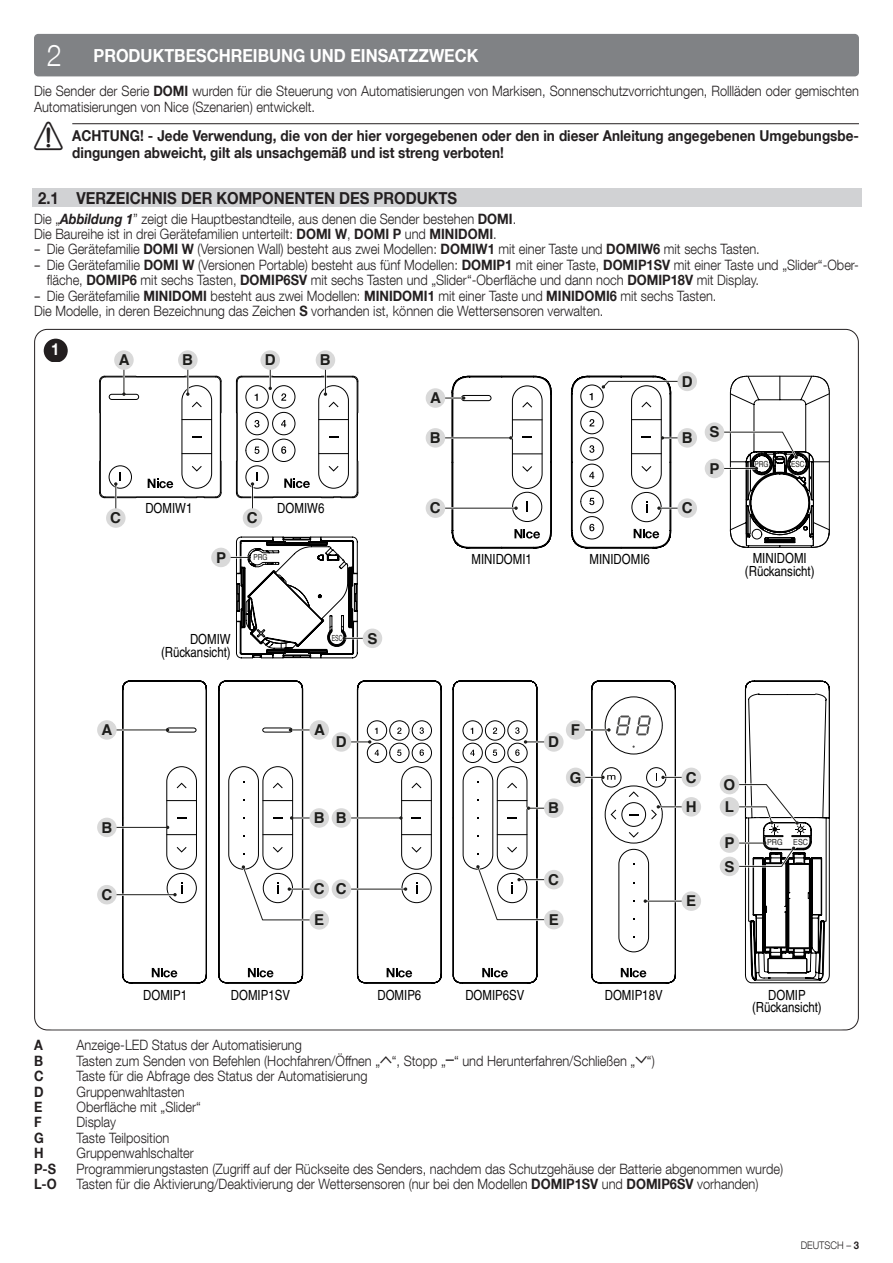
<style>
.page{position:relative;width:893px;height:1263px;background:#fff}
.page>*{position:absolute;margin:0;border:0;box-sizing:border-box;transform-origin:0 0}
.t1{font:700 18px "Helvetica Neue LT Com";color:#fff;scale:.9 1}
.t2{font:700 16.5px "Helvetica Neue LT Com";color:#231f20;scale:.9 1}
.t3{font:700 16.5px "Helvetica Neue LT Com";color:#fff;scale:.9 1}
.t4{font:700 15px/16.5px "Helvetica Neue LT Com";color:#231f20;scale:.9 1}
.t5{font:700 15px/29.4px "Helvetica";color:#1d1d1b}
.t6{font:300 14.25px/15.5px "Helvetica Neue LT Com";color:#231f20;scale:.9 1}
.t7{font:700 14.25px "Helvetica Neue LT Com";color:#231f20;scale:.9 1}
.t8{font:condensed 13.95px/12.6px "Helvetica LT";color:#000;text-align:center}
.t9{font:300 10.5px "Helvetica Neue LT Com";color:#231f20;scale:.9 1}
.t10{font:8.4px "Helvetica";color:#1d1d1b;scale:.78 1}
.t11{font:8.4px "Helvetica";color:#1d1d1b;scale:.85 1}
.t12{font:8.4px "Helvetica";color:#1d1d1b;scale:.64 1}
.s1{font-weight:300;font-size:30px}
.s2{font-weight:700}
.s3{font-family:"NICE Simboli";font-weight:400;font-size:28.5px}
.s4{font-weight:700;font-style:italic}
.s5{font-family:"Open Sans";font-weight:400}
.s6{font-family:"Nicetasti";font-weight:400;font-size:16.5px}
</style>
<div class="page">
<hr style="left:72px;top:123px;width:787px;height:1px;background:#231f20">
<div style="left:32px;top:188px;width:829px;height:18px;background:#d1d2d4"></div>
<div style="left:34px;top:34px;width:825px;height:42px;background:#808285;border-radius:4px"></div>
<div style="left:677px;top:428px;width:20px;height:20px;background:#d9d9d9;border-radius:50%"></div>
<div style="left:677px;top:498px;width:20px;height:20px;background:#d9d9d9;border-radius:50%"></div>
<div style="left:682px;top:768px;width:19px;height:19px;background:#d9d9d9;border-radius:50%"></div>
<div style="left:682px;top:797px;width:19px;height:19px;background:#d9d9d9;border-radius:50%"></div>
<div style="left:682px;top:891px;width:19px;height:20px;background:#d9d9d9;border-radius:50%"></div>
<div style="left:677px;top:372px;width:20px;height:19px;background:#d9d9d9;border-radius:50%"></div>
<div style="left:720px;top:833px;width:19px;height:20px;background:#d9d9d9;border-radius:50%"></div>
<div style="left:720px;top:857px;width:19px;height:19px;background:#d9d9d9;border-radius:50%"></div>
<div style="left:705px;top:459px;width:19px;height:19px;background:#d9d9d9;border-radius:50%"></div>
<svg style="left:714px;top:375px;width:116px;height:173px"></svg>
<div style="left:705px;top:422px;width:19px;height:20px;background:#d9d9d9;border-radius:50%"></div>
<div style="left:720px;top:797px;width:19px;height:19px;background:#d9d9d9;border-radius:50%"></div>
<svg style="left:727px;top:680px;width:103px;height:303px"></svg>
<div style="left:720px;top:775px;width:19px;height:19px;background:#d9d9d9;border-radius:50%"></div>
<div style="left:97px;top:720px;width:20px;height:20px;background:#d9d9d9;border-radius:50%"></div>
<svg style="left:97px;top:818px;width:20px;height:19px"></svg>
<svg style="left:97px;top:885px;width:20px;height:19px"></svg>
<svg style="left:99px;top:350px;width:594px;height:634px"></svg>
<div style="left:332px;top:808px;width:19px;height:20px;background:#d9d9d9;border-radius:50%"></div>
<div style="left:39px;top:337px;width:815px;height:692px;border:11px solid #fff;border-radius:7px"></div>
<div style="left:44px;top:339px;width:23px;height:23px;background:#231f20;border-radius:50%"></div>
<p class="t1" style="left:47px;top:44px;width:481px"><span class="s1">2</span> PRODUKTBESCHREIBUNG UND EINSATZZWECK</p>
<p class="t6" style="left:34px;top:83px;width:918px">Die Sender der Serie <span class="s2">DOMI</span> wurden für die Steuerung von Automatisierungen von Markisen, Sonnenschutzvorrichtungen, Rollläden oder gemischten<br>Automatisierungen von Nice (Szenarien) entwickelt.</p>
<p class="t4" style="left:72px;top:127px;width:876px;text-indent:-38px"><span class="s3">a</span> ACHTUNG! - Jede Verwendung, die von der hier vorgegebenen oder den in dieser Anleitung angegebenen Umgebungsbe&shy;dingungen abweicht, gilt als unsachgemäß und ist streng verboten!</p>
<p class="t2" style="left:38px;top:188px;width:467px">2.1 VERZEICHNIS DER KOMPONENTEN DES PRODUKTS</p>
<p class="t6" style="left:34px;top:210px;width:537px">Die „<span class="s4">Abbildung 1</span>” zeigt die Hauptbestandteile, aus denen die Sender bestehen <span class="s2">DOMI</span>.<br>Die Baureihe ist in drei Gerätefamilien unterteilt: <span class="s2">DOMI W</span>, <span class="s2">DOMI P</span> und <span class="s2">MINIDOMI</span>.</p>
<p class="t6" style="left:34px;top:241px;width:808px"><span class="s5">–</span> Die Gerätefamilie <span class="s2">DOMI W</span> (Versionen Wall) besteht aus zwei Modellen: <span class="s2">DOMIW1</span> mit einer Taste und <span class="s2">DOMIW6</span> mit sechs Tasten.</p>
<p class="t6" style="left:47px;top:257px;width:904px;text-indent:-13px"><span class="s5">–</span> Die Gerätefamilie <span class="s2">DOMI W</span> (Versionen Portable) besteht aus fünf Modellen: <span class="s2">DOMIP1</span> mit einer Taste, <span class="s2">DOMIP1SV</span> mit einer Taste und „Slider“-Ober&shy;fläche, <span class="s2">DOMIP6</span> mit sechs Tasten, <span class="s2">DOMIP6SV</span> mit sechs Tasten und „Slider“-Oberfläche und dann noch <span class="s2">DOMIP18V</span> mit Display.</p>
<p class="t6" style="left:34px;top:288px;width:760px"><span class="s5">–</span> Die Gerätefamilie <span class="s2">MINIDOMI</span> besteht aus zwei Modellen: <span class="s2">MINIDOMI1</span> mit einer Taste und <span class="s2">MINIDOMI6</span> mit sechs Tasten.<br>Die Modelle, in deren Bezeichnung das Zeichen <span class="s2">S</span> vorhanden ist, können die Wettersensoren verwalten.</p>
<p class="t3" style="left:51px;top:339px;width:11px">1</p>
<p class="t5" style="left:119px;top:345px;width:12px">A</p>
<p class="t5" style="left:182px;top:345px;width:12px">B</p>
<p class="t5" style="left:265px;top:345px;width:12px">D</p>
<p class="t5" style="left:320px;top:345px;width:12px">B</p>
<p class="t8" style="left:145px;top:502px;width:49px">DOMIW1</p>
<p class="t5" style="left:110px;top:503px;width:12px">C</p>
<p class="t5" style="left:247px;top:503px;width:12px">C</p>
<p class="t8" style="left:277px;top:502px;width:49px">DOMIW6</p>
<p class="t5" style="left:216px;top:543px;width:12px">P</p>
<p class="t10" style="left:253px;top:551px;width:20px">PRG</p>
<p class="t8" style="left:161px;top:633px;width:71px;text-align:right">DOMIW (Rückansicht)</p>
<p class="t12" style="left:332px;top:632px;width:19px">ESC</p>
<p class="t5" style="left:367px;top:624px;width:12px">S</p>
<p class="t5" style="left:430px;top:383px;width:12px">A</p>
<p class="t5" style="left:430px;top:423px;width:12px">B</p>
<p class="t5" style="left:430px;top:494px;width:12px">C</p>
<p class="t8" style="left:471px;top:553px;width:62px">MINIDOMI1</p>
<p class="t8" style="left:589px;top:553px;width:62px">MINIDOMI6</p>
<p class="t5" style="left:682px;top:367px;width:12px">D</p>
<p class="t5" style="left:682px;top:423px;width:12px">B</p>
<p class="t5" style="left:682px;top:494px;width:12px">C</p>
<p class="t5" style="left:709px;top:418px;width:12px">S</p>
<p class="t5" style="left:709px;top:454px;width:12px">P</p>
<p class="t10" style="left:754px;top:457px;width:20px">PRG</p>
<p class="t10" style="left:791px;top:457px;width:19px">ESC</p>
<p class="t8" style="left:745px;top:552px;width:71px">MINIDOMI (Rückansicht)</p>
<p class="t5" style="left:102px;top:715px;width:12px">A</p>
<p class="t5" style="left:101px;top:813px;width:12px">B</p>
<p class="t5" style="left:101px;top:880px;width:12px">C</p>
<p class="t5" style="left:314px;top:715px;width:12px">A</p>
<p class="t5" style="left:336px;top:727px;width:12px">D</p>
<p class="t5" style="left:314px;top:803px;width:12px">B</p>
<p class="t5" style="left:336px;top:803px;width:12px">B</p>
<p class="t5" style="left:314px;top:874px;width:12px;line-height:30.8px">C<br>E</p>
<p class="t5" style="left:336px;top:874px;width:12px">C</p>
<p class="t8" style="left:143px;top:988px;width:45px">DOMIP1</p>
<p class="t8" style="left:231px;top:988px;width:61px">DOMIP1SV</p>
<p class="t5" style="left:548px;top:727px;width:12px">D</p>
<p class="t5" style="left:548px;top:794px;width:12px">B</p>
<p class="t5" style="left:571px;top:715px;width:11px">F</p>
<p class="t5" style="left:570px;top:763px;width:13px">G</p>
<p class="t5" style="left:548px;top:865px;width:12px">C</p>
<p class="t5" style="left:549px;top:905px;width:12px">E</p>
<p class="t5" style="left:686px;top:763px;width:12px">C<br>H</p>
<p class="t5" style="left:686px;top:886px;width:12px">E</p>
<p class="t8" style="left:377px;top:988px;width:45px">DOMIP6</p>
<p class="t8" style="left:465px;top:988px;width:61px">DOMIP6SV</p>
<p class="t8" style="left:605px;top:988px;width:59px">DOMIP18V</p>
<p class="t5" style="left:723px;top:770px;width:13px">O</p>
<p class="t5" style="left:725px;top:792px;width:11px">L</p>
<p class="t5" style="left:724px;top:828px;width:12px">P</p>
<p class="t11" style="left:767px;top:835px;width:20px">PRG</p>
<p class="t11" style="left:793px;top:835px;width:19px">ESC</p>
<p class="t5" style="left:724px;top:852px;width:12px">S</p>
<p class="t8" style="left:752px;top:988px;width:71px">DOMIP (Rückansicht)</p>
<p class="t7" style="left:34px;top:1036px;width:11px">A</p>
<p class="t6" style="left:77px;top:1037px;width:252px">Anzeige-LED Status der Automatisierung</p>
<p class="t7" style="left:34px;top:1051px;width:12px">B</p>
<p class="t6" style="left:77px;top:1052px;width:644px">Tasten zum Senden von Befehlen (Hochfahren/Öffnen „<span class="s6">w</span>“, Stopp „<span class="s6">z</span>“ und Herunterfahren/Schließen „<span class="s6">v</span>“)</p>
<p class="t7" style="left:34px;top:1067px;width:12px">C</p>
<p class="t6" style="left:77px;top:1068px;width:325px">Taste für die Abfrage des Status der Automatisierung</p>
<p class="t7" style="left:34px;top:1082px;width:12px">D</p>
<p class="t6" style="left:77px;top:1083px;width:122px">Gruppenwahltasten</p>
<p class="t7" style="left:34px;top:1098px;width:11px">E</p>
<p class="t6" style="left:77px;top:1099px;width:140px">Oberfläche mit „Slider“</p>
<p class="t7" style="left:34px;top:1113px;width:10px">F</p>
<p class="t6" style="left:77px;top:1114px;width:46px">Display</p>
<p class="t7" style="left:34px;top:1129px;width:12px">G</p>
<p class="t6" style="left:77px;top:1130px;width:105px">Taste Teilposition</p>
<p class="t7" style="left:34px;top:1144px;width:12px">H</p>
<p class="t6" style="left:77px;top:1145px;width:132px">Gruppenwahlschalter</p>
<p class="t7" style="left:34px;top:1160px;width:26px">P-S</p>
<p class="t6" style="left:77px;top:1161px;width:787px">Programmierungstasten (Zugriff auf der Rückseite des Senders, nachdem das Schutzgehäuse der Batterie abgenommen wurde)</p>
<p class="t7" style="left:34px;top:1175px;width:27px">L-O</p>
<p class="t6" style="left:77px;top:1176px;width:759px">Tasten für die Aktivierung/Deaktivierung der Wettersensoren (nur bei den Modellen <span class="s2">DOMIP1SV</span> und <span class="s2">DOMIP6SV</span> vorhanden)</p>
<p class="t9" style="left:801px;top:1239px;width:66px">DEUTSCH – <span class="s2">3</span></p>
</div>
